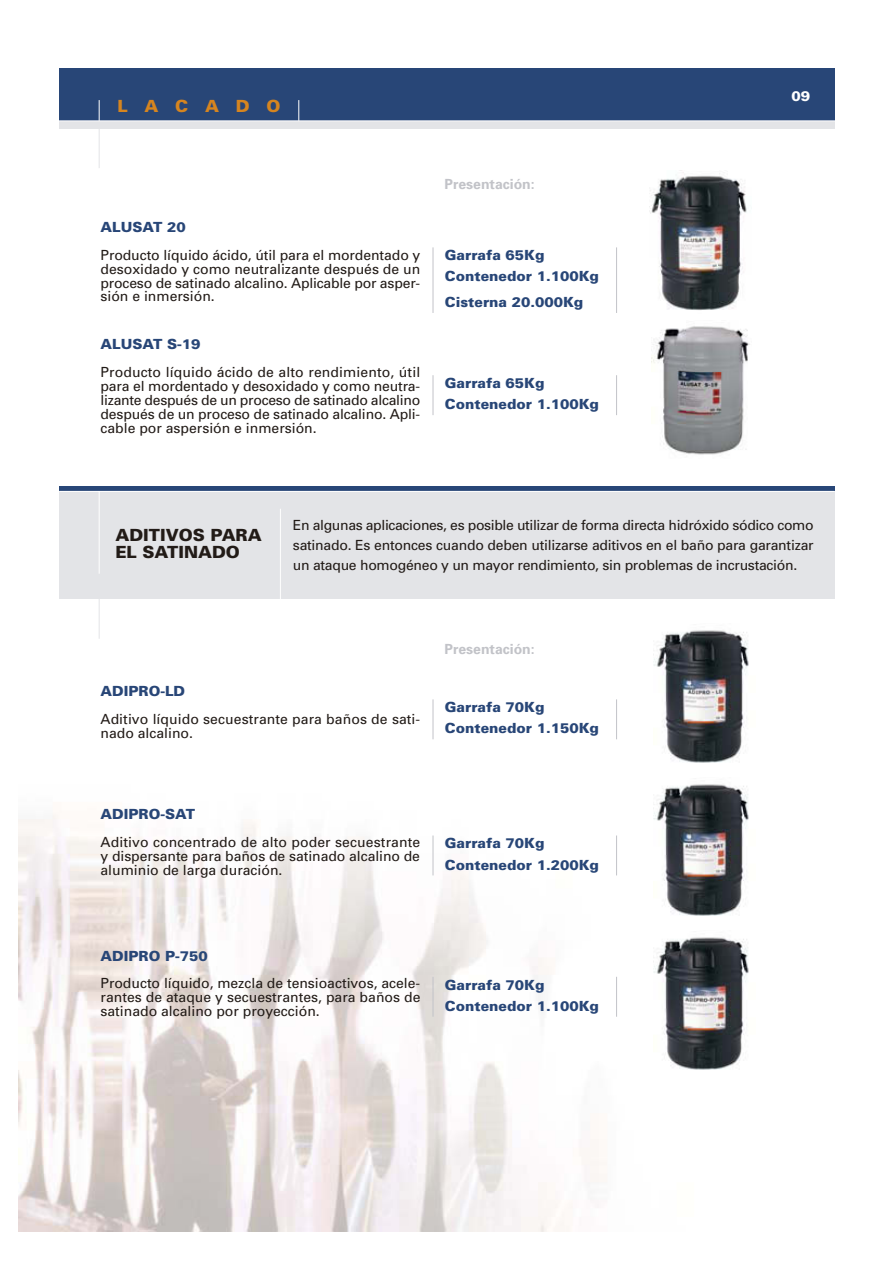
<style>
.page{position:relative;width:893px;height:1263px;background:#fff}
.page>*{position:absolute;margin:0;border:0;box-sizing:border-box;transform-origin:0 0}
.t1{font:900 16.8px/16.8px "Univers";color:#221b17}
.t2{font:900 16.8px "Univers";letter-spacing:1em;color:#d6851f}
.t3{font:13.95px/14px "Univers";color:#221b17;text-align:justify}
.t4{font:900 13.95px/21.3px "Univers";color:#284677}
.t5{font:700 13.95px "Univers";color:#c2c3c8}
.t6{font:900 13.95px "Univers";color:#fff}
</style>
<div class="page">
<img style="left:18px;top:814px;width:599px;height:418px">
<img style="left:649px;top:170px;width:98px;height:140px">
<img style="left:652px;top:326px;width:98px;height:129px">
<hr style="left:432px;top:247px;width:1px;height:66px;background:#c2c3c8">
<hr style="left:616px;top:247px;width:1px;height:66px;background:#c2c3c8">
<div style="left:59px;top:68px;width:775px;height:53px;background:#284677"></div>
<div style="left:59px;top:121px;width:775px;height:7px;background:#e3e4e7"></div>
<hr style="left:30px;top:120px;width:843px;height:1px;background:#fff">
<svg style="left:99px;top:100px;width:1px;height:21px"></svg>
<svg style="left:298px;top:100px;width:1px;height:21px"></svg>
<hr style="left:432px;top:375px;width:1px;height:40px;background:#c2c3c8">
<hr style="left:616px;top:375px;width:1px;height:40px;background:#c2c3c8">
<hr style="left:99px;top:124px;width:1px;height:44px;background:#e3e4e7">
<div style="left:59px;top:486px;width:775px;height:5px;background:#284677"></div>
<div style="left:59px;top:491px;width:775px;height:108px;background:#e3e4e7"></div>
<hr style="left:59px;top:491px;width:775px;height:1px;background:#fff">
<hr style="left:99px;top:491px;width:1px;height:83px;background:#fff">
<hr style="left:280px;top:509px;width:1px;height:94px;background:#fff">
<hr style="left:99px;top:594px;width:1px;height:45px;background:#e3e4e7">
<hr style="left:432px;top:699px;width:1px;height:40px;background:#c2c3c8">
<hr style="left:616px;top:699px;width:1px;height:40px;background:#c2c3c8">
<hr style="left:432px;top:836px;width:1px;height:39px;background:#c2c3c8">
<hr style="left:616px;top:836px;width:1px;height:39px;background:#c2c3c8">
<img style="left:653px;top:630px;width:96px;height:133px">
<hr style="left:432px;top:977px;width:1px;height:40px;background:#c2c3c8">
<hr style="left:616px;top:977px;width:1px;height:40px;background:#c2c3c8">
<img style="left:653px;top:784px;width:96px;height:132px">
<img style="left:653px;top:937px;width:96px;height:133px">
<p class="t2" style="left:117px;top:100px;width:165px">LACADO</p>
<p class="t4" style="left:100px;top:217px;width:87px">ALUSAT 20</p>
<p class="t3" style="left:100px;top:249px;width:321px">Producto líquido ácido, útil para el mordentado y desoxidado y como neutralizante después de un proceso de satinado alcalino. Aplicable por asper&shy;sión e inmersión.</p>
<p class="t5" style="left:444px;top:179px;width:92px">Presentación:</p>
<p class="t4" style="left:445px;top:245px;width:155px">Garrafa 65Kg<br>Contenedor 1.100Kg</p>
<p class="t4" style="left:445px;top:292px;width:140px">Cisterna 20.000Kg</p>
<p class="t4" style="left:100px;top:335px;width:101px">ALUSAT S-19</p>
<p class="t3" style="left:100px;top:367px;width:321px">Producto líquido ácido de alto rendimiento, útil para el mordentado y desoxidado y como neutra&shy;lizante después de un proceso de satinado alcalino después de un proceso de satinado alcalino. Apli&shy;cable por aspersión e inmersión.</p>
<p class="t4" style="left:445px;top:374px;width:155px">Garrafa 65Kg<br>Contenedor 1.100Kg</p>
<p class="t6" style="left:791px;top:91px;width:20px">09</p>
<p class="t1" style="left:115px;top:528px;width:148px">ADITIVOS PARA<br>EL SATINADO</p>
<p class="t3" style="left:293px;top:517px;width:522px;line-height:19.5px">En algunas aplicaciones, es posible utilizar de forma directa hidróxido sódico como satinado. Es entonces cuando deben utilizarse aditivos en el baño para garantizar un ataque homogéneo y un mayor rendimiento, sin problemas de incrustación.</p>
<p class="t4" style="left:100px;top:681px;width:86px">ADIPRO-LD</p>
<p class="t3" style="left:100px;top:713px;width:321px">Aditivo líquido secuestrante para baños de sati&shy;nado alcalino.</p>
<p class="t5" style="left:444px;top:643px;width:92px">Presentación:</p>
<p class="t4" style="left:445px;top:698px;width:155px">Garrafa 70Kg<br>Contenedor 1.150Kg</p>
<p class="t4" style="left:100px;top:804px;width:96px">ADIPRO-SAT</p>
<p class="t3" style="left:100px;top:836px;width:321px">Aditivo concentrado de alto poder secuestrante y dispersante para baños de satinado alcalino de aluminio de larga duración.</p>
<p class="t4" style="left:445px;top:834px;width:155px">Garrafa 70Kg<br>Contenedor 1.200Kg</p>
<p class="t4" style="left:100px;top:946px;width:109px">ADIPRO P-750</p>
<p class="t3" style="left:100px;top:978px;width:321px">Producto líquido, mezcla de tensioactivos, acele&shy;rantes de ataque y secuestrantes, para baños de satinado alcalino por proyección.</p>
<p class="t4" style="left:445px;top:975px;width:155px">Garrafa 70Kg<br>Contenedor 1.100Kg</p>
</div>
